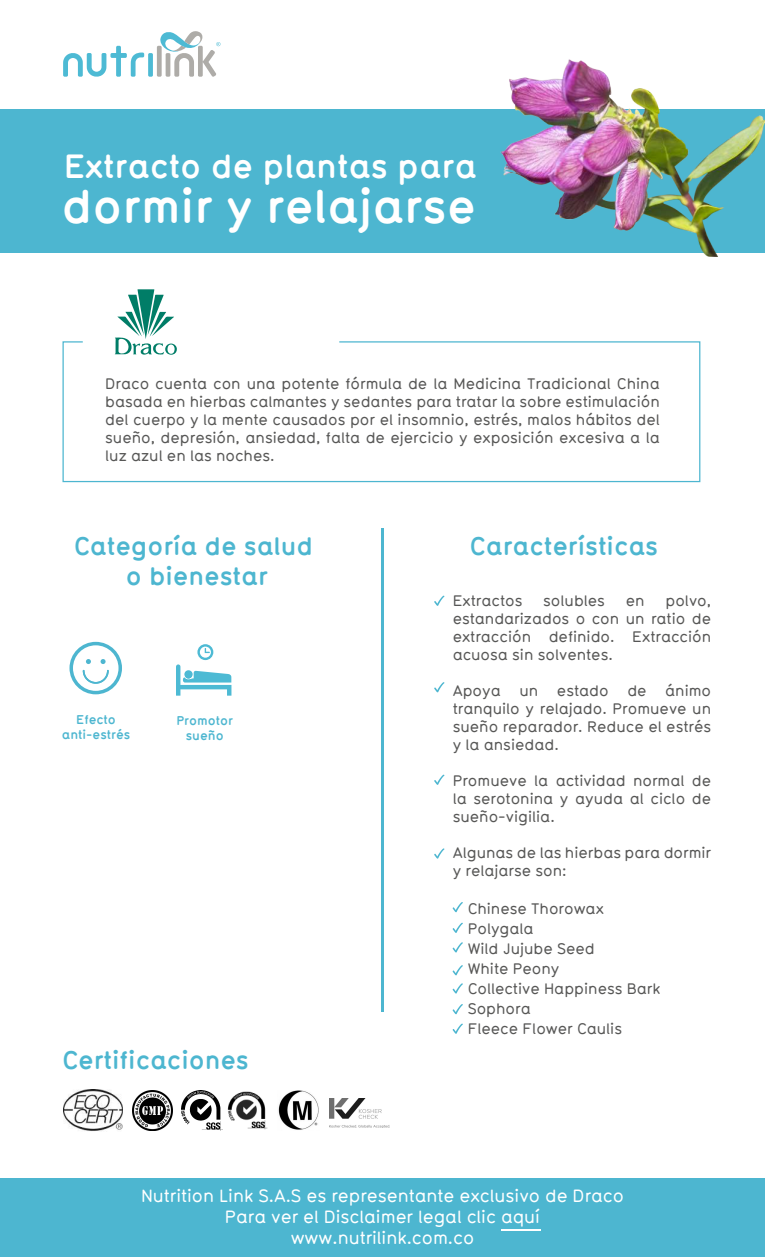
<style>
.page{position:relative;width:765px;height:1257px;background:#fff}
.page>*{position:absolute;margin:0;border:0;box-sizing:border-box;transform-origin:0 0}
.t1{font:700 46.75px "Typ 1451";color:#fff}
.t2{font:700 33px "Typ 1451";color:#fff}
.t3{font:700 25px/30px "Typ 1451";color:#4db6d0;text-align:center}
.t4{font:500 17.5px/21px "Typ 1451";color:#fff;text-align:center}
.t5{font:500 15px/18px "Typ 1451";color:#575756;text-align:justify}
.t6{font:700 12.5px/15px "Typ 1451";color:#4db6d0;text-align:center}
</style>
<div class="page">
<div style="left:0;top:109px;width:765px;height:144px;background:#4db6d0"></div>
<div style="left:148px;top:53px;width:5px;height:24px;background:#4dbad4;border-radius:2px"></div>
<svg style="left:63px;top:46px;width:81px;height:31px"></svg>
<svg style="left:157px;top:31px;width:63px;height:46px"></svg>
<hr style="left:381px;top:529px;width:3px;height:483px;background:#4db6d0">
<svg style="left:62px;top:341px;width:639px;height:142px"></svg>
<svg style="left:434px;top:596px;width:10px;height:10px"></svg>
<svg style="left:453px;top:902px;width:10px;height:10px"></svg>
<svg style="left:453px;top:923px;width:10px;height:10px"></svg>
<svg style="left:453px;top:942px;width:10px;height:10px"></svg>
<svg style="left:453px;top:965px;width:10px;height:10px"></svg>
<svg style="left:453px;top:983px;width:10px;height:11px"></svg>
<svg style="left:453px;top:1004px;width:10px;height:10px"></svg>
<svg style="left:453px;top:1024px;width:10px;height:10px"></svg>
<svg style="left:434px;top:682px;width:10px;height:10px"></svg>
<svg style="left:434px;top:775px;width:10px;height:10px"></svg>
<svg style="left:434px;top:848px;width:10px;height:11px"></svg>
<div style="left:0;top:1179px;width:765px;height:78px;background:#4db6d0"></div>
<hr style="left:501px;top:1230px;width:40px;height:1px;background:#fff">
<div style="left:165px;top:344px;width:12px;height:11px;background:#007d67;border-radius:50%"></div>
<svg style="left:115px;top:289px;width:60px;height:66px"></svg>
<img style="left:330px;top:1098px;width:59px;height:30px">
<img style="left:132px;top:1090px;width:41px;height:41px">
<img style="left:64px;top:1090px;width:58px;height:41px">
<img style="left:278px;top:1090px;width:41px;height:40px">
<img style="left:227px;top:1091px;width:40px;height:39px">
<img style="left:181px;top:1090px;width:42px;height:41px">
<svg style="left:69px;top:642px;width:53px;height:52px"></svg>
<svg style="left:176px;top:644px;width:55px;height:52px"></svg>
<img style="left:500px;top:59px;width:265px;height:198px">
<h2 class="t2" style="left:64px;top:143px;width:414px">Extracto de plantas para</h2>
<h1 class="t1" style="left:62px;top:173px;width:416px">dormir y relajarse</h1>
<p class="t5" style="left:105px;top:374px;width:556px">Draco cuenta con una potente fórmula de la Medicina Tradicional China basada en hierbas calmantes y sedantes para tratar la sobre estimulación del cuerpo y la mente causados por el insomnio, estrés, malos hábitos del sueño, depresión, ansiedad, falta de ejercicio y exposición excesiva a la luz azul en las noches.</p>
<h3 class="t3" style="left:74px;top:530px;width:241px">Categoría de salud o bienestar</h3>
<p class="t6" style="left:62px;top:712px;width:70px">Efecto anti-estrés</p>
<p class="t6" style="left:176px;top:712px;width:58px">Promotor sueño</p>
<h3 class="t3" style="left:62px;top:1044px;width:188px">Certificaciones</h3>
<h3 class="t3" style="left:470px;top:530px;width:190px">Características</h3>
<p class="t5" style="left:453px;top:591px;width:260px;text-indent:213px">polvo, estandarizados o con un ratio de extracción definido. Extracción acuosa sin solventes.</p>
<p class="t5" style="left:453px;top:681px;width:260px">Apoya un estado de ánimo tranquilo y relajado. Promueve un sueño reparador. Reduce el estrés y la ansiedad.</p>
<p class="t5" style="left:453px;top:771px;width:260px">Promueve la actividad normal de la serotonina y ayuda al ciclo de sueño-vigilia.</p>
<p class="t5" style="left:453px;top:843px;width:260px">Algunas de las hierbas para dormir y relajarse son:</p>
<p class="t5" style="left:468px;top:898px;width:194px;line-height:20px;text-align:left">Chinese Thorowax<br>Polygala<br>Wild Jujube Seed<br>White Peony<br>Collective Happiness Bark<br>Sophora<br>Fleece Flower Caulis</p>
<p class="t5" style="left:453px;top:591px;width:71px">Extractos</p>
<p class="t5" style="left:543px;top:591px;width:63px">solubles</p>
<p class="t5" style="left:626px;top:591px;width:20px">en</p>
<p class="t4" style="left:141px;top:1184px;width:484px">Nutrition Link S.A.S es representante exclusivo de Draco<br>Para ver el Disclaimer legal clic aquí www.nutrilink.com.co</p>
</div>
